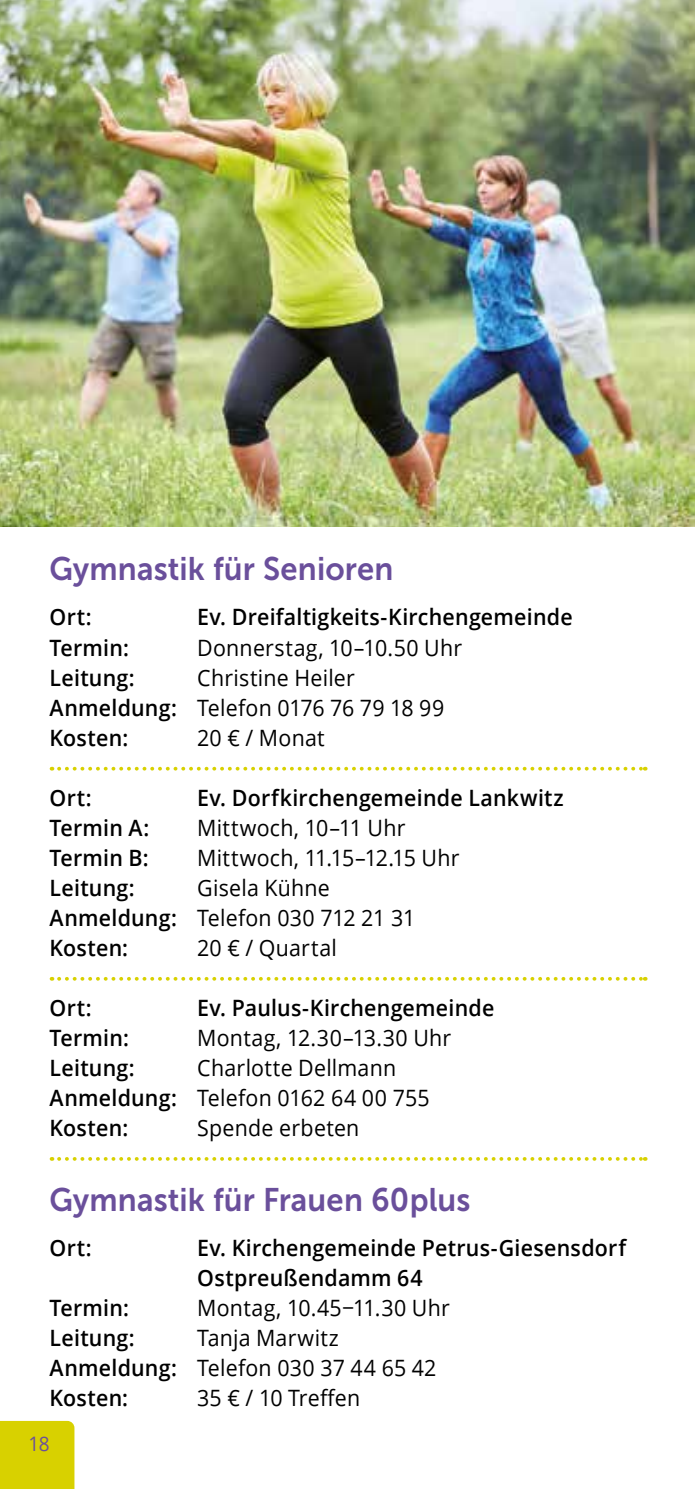
<style>
.page{position:relative;width:695px;height:1489px;background:#fff}
.page>*{position:absolute;margin:0;border:0;box-sizing:border-box;transform-origin:0 0}
.t1{font:32.5px "Museo Sans 700";letter-spacing:.005em;color:#6a4f9b;scale:.95 1}
.t2{font:22.5px/30px "Open Sans";letter-spacing:.01em;color:#000;scale:.95 1}
.t3{font:600 22.5px/30px "Open Sans";letter-spacing:.01em;color:#000;scale:.95 1}
.t4{font:20px "Open Sans";color:#6a4f9b;scale:.95 1}
.s1{font-weight:600}
</style>
<div class="page">
<div style="left:0;top:1420px;width:74px;height:68px;background:#d8d100"></div>
<svg style="left:59px;top:766px;width:586px;height:4px"></svg>
<svg style="left:59px;top:977px;width:586px;height:3px"></svg>
<svg style="left:59px;top:1157px;width:586px;height:3px"></svg>
<img style="left:0;top:0;width:694px;height:526px">
<h1 class="t1" style="left:50px;top:551px;width:363px">Gymnastik für Senioren</h1>
<p class="t3" style="left:50px;top:602px;width:46px">Ort:</p>
<p class="t3" style="left:197px;top:602px;width:396px">Ev. Dreifaltigkeits-Kirchengemeinde</p>
<p class="t3" style="left:50px;top:632px;width:85px">Termin:</p>
<p class="t2" style="left:197px;top:631px;width:280px">Donnerstag, 10–10.50 Uhr</p>
<p class="t3" style="left:50px;top:662px;width:91px">Leitung:</p>
<p class="t2" style="left:50px;top:661px;width:417px;text-indent:148px">Christine Heiler<br><span class="s1">Anmeldung:</span> Telefon 0176 76 79 18 99<br><span class="s1">Kosten:</span></p>
<p class="t2" style="left:197px;top:721px;width:136px">20 € / Monat</p>
<p class="t3" style="left:50px;top:782px;width:46px">Ort:</p>
<p class="t3" style="left:197px;top:782px;width:387px">Ev. Dorfkirchengemeinde Lankwitz</p>
<p class="t3" style="left:50px;top:812px;width:106px">Termin A:</p>
<p class="t2" style="left:197px;top:811px;width:220px">Mittwoch, 10–11 Uhr</p>
<p class="t3" style="left:50px;top:842px;width:106px">Termin B:</p>
<p class="t2" style="left:197px;top:841px;width:277px">Mittwoch, 11.15–12.15 Uhr</p>
<p class="t3" style="left:50px;top:872px;width:91px">Leitung:</p>
<p class="t2" style="left:50px;top:871px;width:386px;text-indent:148px">Gisela Kühne<br><span class="s1">Anmeldung:</span> Telefon 030 712 21 31<br><span class="s1">Kosten:</span></p>
<p class="t2" style="left:197px;top:931px;width:148px">20 € / Quartal</p>
<p class="t3" style="left:50px;top:992px;width:46px">Ort:</p>
<p class="t3" style="left:197px;top:992px;width:314px">Ev. Paulus-Kirchengemeinde</p>
<p class="t3" style="left:50px;top:1022px;width:85px">Termin:</p>
<p class="t2" style="left:197px;top:1021px;width:269px">Montag, 12.30–13.30 Uhr</p>
<p class="t3" style="left:50px;top:1052px;width:91px">Leitung:</p>
<p class="t2" style="left:50px;top:1051px;width:401px;text-indent:148px">Charlotte Dellmann<br><span class="s1">Anmeldung:</span> Telefon 0162 64 00 755<br><span class="s1">Kosten:</span></p>
<p class="t2" style="left:197px;top:1111px;width:172px">Spende erbeten</p>
<h1 class="t1" style="left:50px;top:1181px;width:444px">Gymnastik für Frauen 60plus</h1>
<p class="t3" style="left:50px;top:1232px;width:46px">Ort:</p>
<p class="t3" style="left:197px;top:1232px;width:453px">Ev. Kirchengemeinde Petrus-Giesensdorf<br>Ostpreußendamm 64</p>
<p class="t3" style="left:50px;top:1292px;width:85px">Termin:</p>
<p class="t2" style="left:197px;top:1291px;width:267px">Montag, 10.45−11.30 Uhr</p>
<p class="t3" style="left:50px;top:1322px;width:91px">Leitung:</p>
<p class="t2" style="left:50px;top:1321px;width:408px;text-indent:148px">Tanja Marwitz<br><span class="s1">Anmeldung:</span> Telefon 030 37 44 65 42<br><span class="s1">Kosten:</span></p>
<p class="t2" style="left:197px;top:1381px;width:173px">35 € / 10 Treffen</p>
<p class="t4" style="left:29px;top:1429px;width:24px">18</p>
</div>
